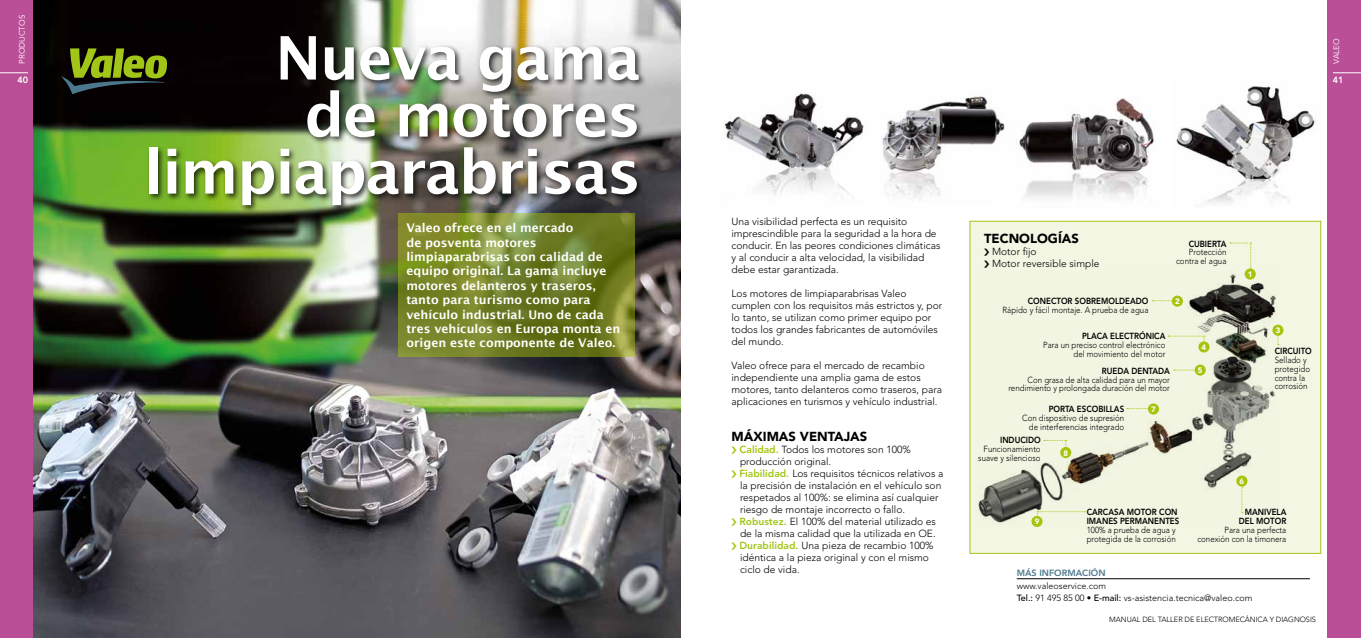
<style>
.page{position:relative;width:1361px;height:638px;background:#fff}
.page>*{position:absolute;margin:0;border:0;box-sizing:border-box;transform-origin:0 0}
.t1{font:600 60px/57px "Lucida Sans";letter-spacing:-.025em;color:#fff;text-align:right}
.t2{font:900 13px "Avenir";color:#000}
.t3{font:600 12px/14.4px "Lucida Sans";color:#fff}
.t4{font:300 10.2px/12px "Avenir";color:#000}
.t5{font:300 9px/12.1px "Avenir";color:#000}
.t6{font:800 9px "Avenir";color:#4b788c}
.t7{font:800 9px "Avenir";color:#fff}
.t8{font:300 8.8px/8.8px "Avenir";color:#000;text-align:right;scale:.9 1}
.t9{font:800 8.8px/8.8px "Avenir";color:#000;text-align:right;scale:.9 1}
.t10{font:8px "Avenir";color:#fff}
.t11{font:900 7.8px "Avenir";color:#fff}
.t12{font:300 7.5px "Avenir";letter-spacing:-.01em;color:#000}
.s1{font-weight:800;color:#a9c30c}
.s2{font-weight:800;color:#a2c617}
.s3{font-weight:500}
</style>
<div class="page">
<div style="left:1327px;top:0;width:34px;height:638px;background:#ba4e97"></div>
<div style="left:0;top:0;width:34px;height:638px;background:#ba4e97"></div>
<svg style="left:1333px;top:73px;width:28px;height:1px"></svg>
<svg style="left:0;top:73px;width:28px;height:1px"></svg>
<div style="left:969px;top:221px;width:352px;height:332px;background:#f3f6e3;border:1px solid #a2c617"></div>
<img style="left:978px;top:271px;width:300px;height:255px">
<img style="left:723px;top:93px;width:141px;height:102px">
<img style="left:33px;top:0;width:647px;height:638px">
<svg style="left:398px;top:213px;width:236px;height:144px;background:#748227"></svg>
<svg style="left:61px;top:48px;width:86px;height:46px;background:#435015"></svg>
<hr style="left:1016px;top:578px;width:294px;height:1px;background:#000">
<img style="left:882px;top:95px;width:124px;height:103px">
<img style="left:1019px;top:98px;width:135px;height:102px">
<img style="left:1176px;top:86px;width:140px;height:118px">
<div style="left:1244px;top:268px;width:11px;height:11px;background:#a9c30c;border-radius:50%"></div>
<div style="left:1172px;top:296px;width:11px;height:11px;background:#a9c30c;border-radius:50%"></div>
<div style="left:1272px;top:325px;width:11px;height:11px;background:#a9c30c;border-radius:50%"></div>
<div style="left:1198px;top:341px;width:11px;height:11px;background:#a9c30c;border-radius:50%"></div>
<div style="left:1194px;top:364px;width:11px;height:12px;background:#a9c30c;border-radius:50%"></div>
<div style="left:1236px;top:475px;width:11px;height:11px;background:#a9c30c;border-radius:50%"></div>
<div style="left:1148px;top:403px;width:11px;height:11px;background:#a9c30c;border-radius:50%"></div>
<div style="left:1060px;top:447px;width:11px;height:11px;background:#a9c30c;border-radius:50%"></div>
<div style="left:1031px;top:516px;width:11px;height:11px;background:#a9c30c;border-radius:50%"></div>
<svg style="left:1230px;top:243px;width:21px;height:27px"></svg>
<svg style="left:1152px;top:300px;width:20px;height:1px"></svg>
<svg style="left:1277px;top:335px;width:2px;height:10px"></svg>
<svg style="left:1173px;top:370px;width:22px;height:1px"></svg>
<svg style="left:1168px;top:336px;width:37px;height:7px"></svg>
<svg style="left:1241px;top:486px;width:2px;height:27px"></svg>
<svg style="left:1127px;top:408px;width:21px;height:1px"></svg>
<svg style="left:1044px;top:440px;width:23px;height:8px"></svg>
<svg style="left:1037px;top:511px;width:48px;height:7px"></svg>
<div style="left:147px;top:33px;width:500px;height:180px;background:#000;opacity:.75"></div>
<p class="t10" style="left:18px;top:64px;width:50px;rotate:-90deg">PRODUCTOS</p>
<h1 class="t1" style="left:144px;top:29px;width:498px">Nueva gama<br>de motores limpiaparabrisas</h1>
<p class="t10" style="left:1331px;top:64px;width:27px;rotate:-90deg">VALEO</p>
<p class="t7" style="left:17px;top:74px;width:12px">40</p>
<p class="t7" style="left:1333px;top:74px;width:12px">41</p>
<p class="t3" style="left:406px;top:221px;width:215px">Valeo ofrece en el mercado<br>de posventa motores limpiaparabrisas con calidad de equipo original. La gama incluye motores delanteros y traseros, tanto para turismo como para vehículo industrial. Uno de cada tres vehículos en Europa monta en origen este componente de Valeo.</p>
<p class="t4" style="left:731px;top:215px;width:210px">Una visibilidad perfecta es un requisito imprescindible para la seguridad a la hora de conducir. En las peores condiciones climáticas y al conducir a alta velocidad, la visibilidad debe estar garantizada.</p>
<p class="t4" style="left:731px;top:287px;width:212px">Los motores de limpiaparabrisas Valeo cumplen con los requisitos más estrictos y, por lo tanto, se utilizan como primer equipo por todos los grandes fabricantes de automóviles del mundo.</p>
<p class="t4" style="left:731px;top:359px;width:212px">Valeo ofrece para el mercado de recambio independiente una amplia gama de estos motores, tanto delanteros como traseros, para aplicaciones en turismos y vehículo industrial.</p>
<p class="t2" style="left:731px;top:428px;width:137px">MÁXIMAS VENTAJAS</p>
<p class="t4" style="left:739px;top:443px;width:205px"><span class="s1">Calidad.</span> Todos los motores son 100% producción original.<br><span class="s2">Fiabilidad.</span> Los requisitos técnicos relativos a la precisión de instalación en el vehículo son respetados al 100%: se elimina así cualquier riesgo de montaje incorrecto o fallo.<br><span class="s2">Robustez.</span> El 100% del material utilizado es de la misma calidad que la utilizada en OE.<br><span class="s2">Durabilidad.</span> Una pieza de recambio 100% idéntica a la pieza original y con el mismo ciclo de vida.</p>
<p class="t2" style="left:984px;top:230px;width:96px">TECNOLOGÍAS</p>
<p class="t4" style="left:992px;top:245px;width:109px">Motor fijo<br>Motor reversible simple</p>
<p class="t9" style="left:1028px;top:296px;width:136px">CONECTOR SOBREMOLDEADO</p>
<p class="t8" style="left:1002px;top:305px;width:164px">Rápido y fácil montaje. A prueba de agua</p>
<p class="t9" style="left:1188px;top:239px;width:43px">CUBIERTA</p>
<p class="t8" style="left:1176px;top:248px;width:57px">Protección contra el agua</p>
<p class="t11" style="left:1175px;top:297px;width:6px">2</p>
<p class="t9" style="left:1082px;top:332px;width:94px">PLACA ELECTRÓNICA</p>
<p class="t8" style="left:1043px;top:340px;width:137px">Para un preciso control electrónico del movimiento del motor</p>
<p class="t9" style="left:1101px;top:366px;width:77px">RUEDA DENTADA</p>
<p class="t8" style="left:1008px;top:375px;width:181px">Con grasa de alta calidad para un mayor rendimiento y prolongada duración del motor</p>
<p class="t9" style="left:1048px;top:404px;width:85px">PORTA ESCOBILLAS</p>
<p class="t8" style="left:1022px;top:413px;width:115px">Con dispositivo de supresión de interferencias integrado</p>
<p class="t9" style="left:1000px;top:436px;width:47px">INDUCIDO</p>
<p class="t8" style="left:978px;top:444px;width:71px">Funcionamiento suave y silencioso</p>
<p class="t11" style="left:1151px;top:404px;width:6px">7</p>
<p class="t11" style="left:1063px;top:448px;width:6px">8</p>
<p class="t11" style="left:1201px;top:342px;width:6px">4</p>
<p class="t11" style="left:1198px;top:366px;width:6px">5</p>
<p class="t11" style="left:1248px;top:269px;width:6px">1</p>
<p class="t11" style="left:1239px;top:476px;width:6px">6</p>
<p class="t11" style="left:1275px;top:326px;width:6px">3</p>
<p class="t9" style="left:1274px;top:347px;width:43px">CIRCUITO</p>
<p class="t8" style="left:1274px;top:355px;width:41px;text-align:left">Sellado y protegido contra la corrosión</p>
<p class="t11" style="left:1034px;top:517px;width:6px">9</p>
<p class="t9" style="left:1086px;top:508px;width:104px;text-align:left">CARCASA MOTOR CON<br>IMANES PERMANENTES</p>
<p class="t8" style="left:1086px;top:525px;width:101px;text-align:left">100% a prueba de agua y protegida de la corrosión</p>
<p class="t9" style="left:1239px;top:508px;width:54px">MANIVELA<br>DEL MOTOR</p>
<p class="t8" style="left:1197px;top:525px;width:100px">Para una perfecta conexión con la timonera</p>
<p class="t6" style="left:1016px;top:568px;width:90px">MÁS INFORMACIÓN</p>
<p class="t5" style="left:1016px;top:580px;width:237px">www.valeoservice.com<br><span class="s3">Tel.:</span> 91 495 85 00 • <span class="s3">E-mail:</span> vs-asistencia.tecnica@valeo.com</p>
<p class="t12" style="left:1109px;top:615px;width:208px">MANUAL DEL TALLER DE ELECTROMECÁNICA Y DIAGNOSIS</p>
</div>
